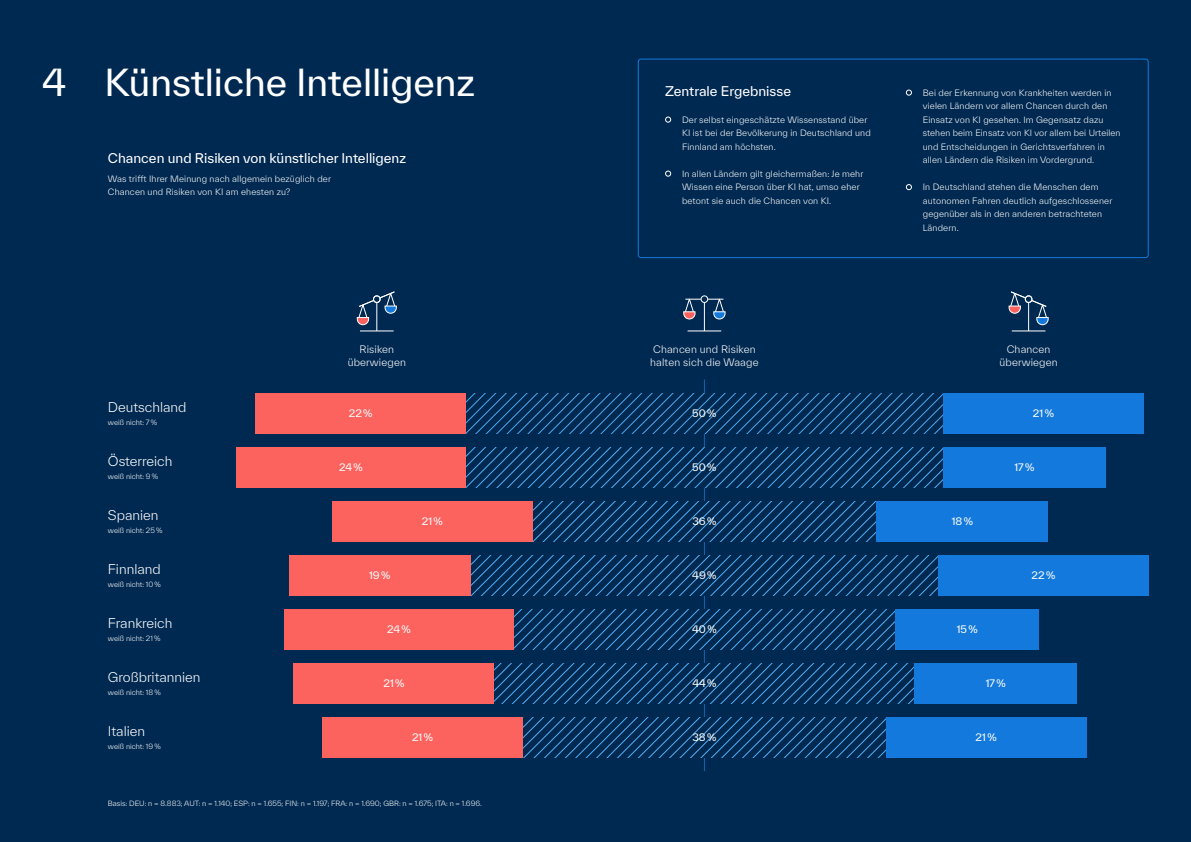
<style>
.page{position:relative;width:1191px;height:842px;background:#002951}
.page>*{position:absolute;margin:0;border:0;box-sizing:border-box;transform-origin:0 0}
.t1{font:36px "TWK Everett";color:#fff}
.t2{font:300 13px "TWK Everett";color:#fff}
.t3{font:13px "TWK Everett";color:#fff}
.t4{font:300 10px/13.5px "TWK Everett";letter-spacing:.015em;color:#fff;text-align:center}
.t5{font:10px "TWK Everett";letter-spacing:.005em;color:#fff}
.t6{font:300 8.5px/13.5px "TWK Everett";letter-spacing:.015em;color:#fff}
.t7{font:300 7px "TWK Everett";color:#fff}
.s1{font-size:9px}
</style>
<div class="page">
<hr style="left:704px;top:380px;width:1px;height:391px;background:#1479dc">
<svg style="left:465px;top:393px;width:478px;height:41px"></svg>
<div style="left:255px;top:393px;width:210px;height:41px;background:#fd635e"></div>
<div style="left:943px;top:393px;width:200px;height:41px;background:#1479dc"></div>
<svg style="left:465px;top:447px;width:478px;height:41px"></svg>
<div style="left:236px;top:447px;width:229px;height:41px;background:#fd635e"></div>
<div style="left:943px;top:447px;width:162px;height:41px;background:#1479dc"></div>
<svg style="left:532px;top:501px;width:344px;height:41px"></svg>
<div style="left:332px;top:501px;width:200px;height:41px;background:#fd635e"></div>
<div style="left:876px;top:501px;width:172px;height:41px;background:#1479dc"></div>
<svg style="left:470px;top:555px;width:468px;height:41px"></svg>
<div style="left:289px;top:555px;width:181px;height:41px;background:#fd635e"></div>
<div style="left:938px;top:555px;width:210px;height:41px;background:#1479dc"></div>
<svg style="left:513px;top:609px;width:382px;height:41px"></svg>
<div style="left:284px;top:609px;width:229px;height:41px;background:#fd635e"></div>
<div style="left:895px;top:609px;width:143px;height:41px;background:#1479dc"></div>
<svg style="left:494px;top:663px;width:420px;height:41px"></svg>
<div style="left:294px;top:663px;width:200px;height:41px;background:#fd635e"></div>
<div style="left:914px;top:663px;width:162px;height:41px;background:#1479dc"></div>
<svg style="left:523px;top:717px;width:363px;height:41px"></svg>
<div style="left:322px;top:717px;width:201px;height:41px;background:#fd635e"></div>
<div style="left:886px;top:717px;width:200px;height:41px;background:#1479dc"></div>
<hr style="left:687px;top:331px;width:34px;height:1px;background:#fff">
<div style="left:700px;top:295px;width:8px;height:8px;border:1px solid #fff;border-radius:50%"></div>
<svg style="left:683px;top:297px;width:43px;height:34px"></svg>
<hr style="left:360px;top:331px;width:34px;height:1px;background:#fff">
<svg style="left:356px;top:291px;width:41px;height:40px"></svg>
<hr style="left:1011px;top:331px;width:34px;height:1px;background:#fff">
<svg style="left:1008px;top:291px;width:41px;height:40px"></svg>
<div style="left:638px;top:59px;width:510px;height:199px;border:1px solid #1479dc;border-radius:3px"></div>
<h1 class="t1" style="left:42px;top:57px;width:434px">4 Künstliche Intelligenz</h1>
<h2 class="t3" style="left:108px;top:149px;width:300px">Chancen und Risiken von künstlicher Intelligenz</h2>
<p class="t6" style="left:108px;top:172px;width:225px;line-height:13px">Was trifft Ihrer Meinung nach allgemein bezüglich der<br>Chancen und Risiken von KI am ehesten zu?</p>
<h2 class="t3" style="left:665px;top:82px;width:128px">Zentrale Ergebnisse</h2>
<p class="t6" style="left:682px;top:113px;width:190px;text-indent:-17px"><span class="s1">●</span> Der selbst eingeschätzte Wissensstand über<br>KI ist bei der Bevölkerung in Deutschland und<br>Finnland am höchsten.</p>
<p class="t6" style="left:682px;top:167px;width:183px;text-indent:-17px"><span class="s1">●</span> In allen Ländern gilt gleichermaßen: Je mehr<br>Wissen eine Person über KI hat, umso eher betont sie auch die Chancen von KI.</p>
<p class="t6" style="left:922px;top:86px;width:199px;text-indent:-17px"><span class="s1">●</span> Bei der Erkennung von Krankheiten werden in vielen Ländern vor allem Chancen durch den Einsatz von KI gesehen. Im Gegensatz dazu stehen beim Einsatz von KI vor allem bei Urteilen und Entscheidungen in Gerichtsverfahren in allen Ländern die Risiken im Vordergrund.</p>
<p class="t6" style="left:922px;top:180px;width:191px;text-indent:-17px"><span class="s1">●</span> In Deutschland stehen die Menschen dem autonomen Fahren deutlich aufgeschlossener gegenüber als in den anderen betrachteten Ländern.</p>
<h2 class="t2" style="left:108px;top:398px;width:80px">Deutschland</h2>
<p class="t7" style="left:108px;top:418px;width:51px">weiß nicht: 7 %</p>
<h2 class="t2" style="left:108px;top:452px;width:66px">Österreich</h2>
<p class="t7" style="left:108px;top:472px;width:52px">weiß nicht: 9 %</p>
<h2 class="t2" style="left:108px;top:506px;width:52px">Spanien</h2>
<p class="t7" style="left:108px;top:526px;width:56px">weiß nicht: 25 %</p>
<h2 class="t2" style="left:108px;top:560px;width:54px">Finnland</h2>
<p class="t7" style="left:108px;top:580px;width:54px">weiß nicht: 10 %</p>
<h2 class="t2" style="left:108px;top:614px;width:66px">Frankreich</h2>
<p class="t7" style="left:108px;top:634px;width:54px">weiß nicht: 21 %</p>
<h2 class="t2" style="left:108px;top:668px;width:94px">Großbritannien</h2>
<p class="t7" style="left:108px;top:688px;width:54px">weiß nicht: 18 %</p>
<h2 class="t2" style="left:108px;top:722px;width:39px">Italien</h2>
<p class="t7" style="left:108px;top:742px;width:54px">weiß nicht: 19 %</p>
<p class="t4" style="left:348px;top:342px;width:60px">Risiken überwiegen</p>
<p class="t4" style="left:999px;top:342px;width:60px">Chancen überwiegen</p>
<p class="t4" style="left:650px;top:342px;width:110px;text-align:left">Chancen und Risiken halten sich die Waage</p>
<p class="t5" style="left:349px;top:406px;width:25px">22 %</p>
<p class="t5" style="left:692px;top:406px;width:26px">50 %</p>
<p class="t5" style="left:1033px;top:406px;width:23px">21 %</p>
<p class="t5" style="left:339px;top:460px;width:25px">24 %</p>
<p class="t5" style="left:692px;top:460px;width:26px">50 %</p>
<p class="t5" style="left:1014px;top:460px;width:21px">17 %</p>
<p class="t5" style="left:422px;top:514px;width:23px">21 %</p>
<p class="t5" style="left:692px;top:514px;width:26px">36 %</p>
<p class="t5" style="left:951px;top:514px;width:23px">18 %</p>
<p class="t5" style="left:369px;top:568px;width:23px">19 %</p>
<p class="t5" style="left:692px;top:568px;width:26px">49 %</p>
<p class="t5" style="left:1031px;top:568px;width:25px">22 %</p>
<p class="t5" style="left:387px;top:622px;width:25px">24 %</p>
<p class="t5" style="left:692px;top:622px;width:26px">40 %</p>
<p class="t5" style="left:956px;top:622px;width:22px">15 %</p>
<p class="t5" style="left:383px;top:676px;width:23px">21 %</p>
<p class="t5" style="left:692px;top:676px;width:26px">44 %</p>
<p class="t5" style="left:985px;top:676px;width:21px">17 %</p>
<p class="t5" style="left:412px;top:731px;width:23px">21 %</p>
<p class="t5" style="left:692px;top:731px;width:26px">38 %</p>
<p class="t5" style="left:975px;top:731px;width:23px">21 %</p>
<p class="t7" style="left:108px;top:799px;width:375px">Basis: DEU: n = 8.883; AUT: n = 1.140; ESP: n = 1.655; FIN: n = 1.197; FRA: n = 1.690; GBR: n = 1.675; ITA: n = 1.696.</p>
</div>
